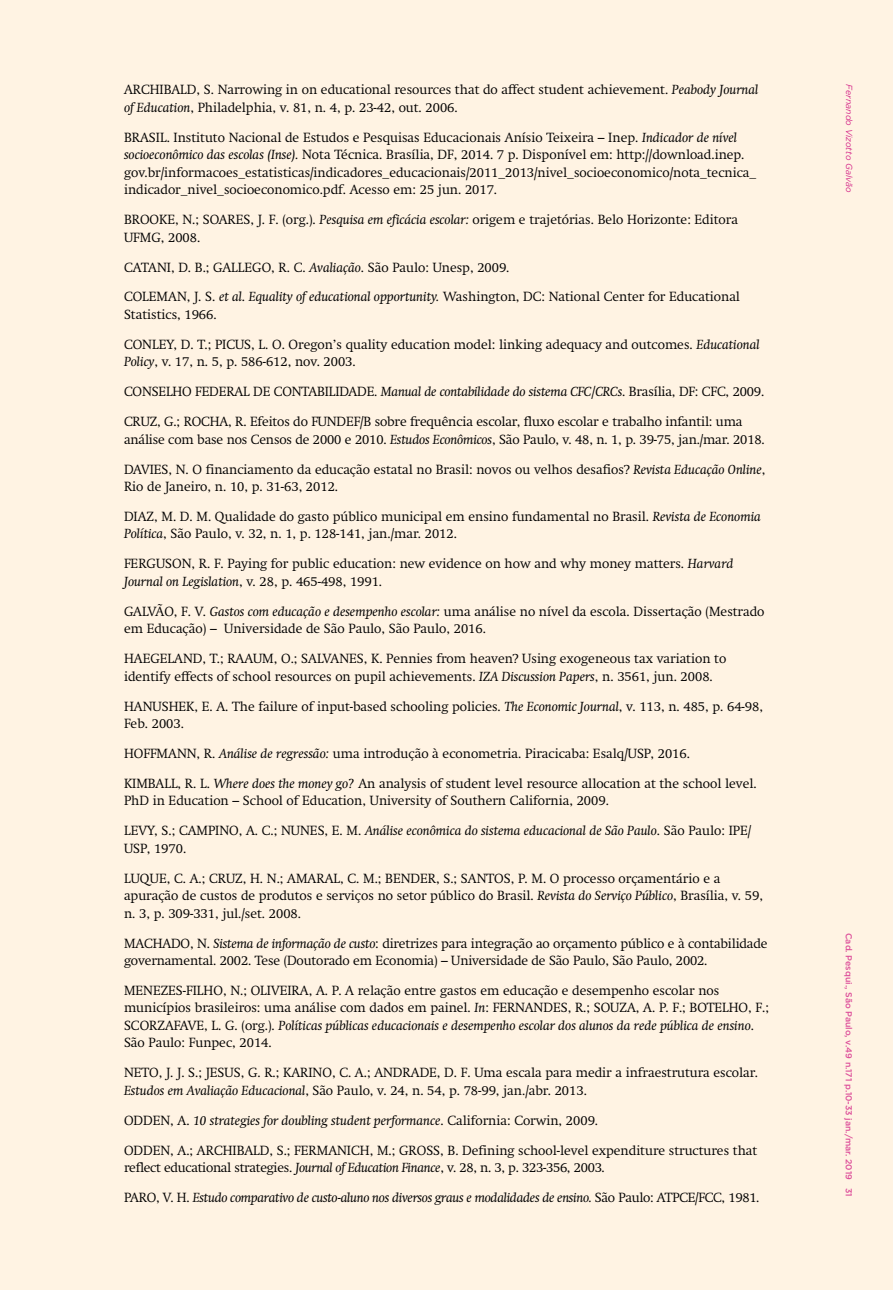
<style>
.page{position:relative;width:893px;height:1290px;background:#fff3e3}
.page>*{position:absolute;margin:0;border:0;box-sizing:border-box;transform-origin:0 0}
.t1{font:300 13.12px/17.5px "Swift";color:#000}
.t2{font:italic 13.12px "Swift";letter-spacing:-.02em;color:#000}
.t3{font:italic 13.12px "Swift";color:#000}
.t4{font:500 8.75px "Gotham HTF";color:#dd53ad}
.t5{font:italic 8.75px "Gotham HTF";color:#d42899}
.s1{font-weight:400;font-style:italic}
.s2{font-weight:300;font-style:normal}
</style>
<div class="page">
<p class="t1" style="left:124px;top:81px;width:636px">ARCHIBALD, S. Narrowing in on educational resources that do affect student achievement. <span class="s1">Peabody Journal of Education</span>, Philadelphia, v. 81, n. 4, p. 23-42, out. 2006.</p>
<p class="t1" style="left:124px;top:129px;width:634px">BRASIL. Instituto Nacional de Estudos e Pesquisas Educacionais Anísio Teixeira – Inep. <span class="s1">Indicador de nível socioeconômico das escolas (Inse).</span> Nota Técnica. Brasília, DF, 2014. 7 p. Disponível em: http://download.inep. gov.br/informacoes_estatisticas/indicadores_educacionais/2011_2013/nivel_socioeconomico/nota_tecnica_ indicador_nivel_socioeconomico.pdf. Acesso em: 25 jun. 2017.</p>
<p class="t1" style="left:124px;top:211px;width:615px">BROOKE, N.; SOARES, J. F. (org.). <span class="s1">Pesquisa em eficácia escolar:</span> origem e trajetórias. Belo Horizonte: Editora<br>UFMG, 2008.</p>
<p class="t1" style="left:124px;top:258px;width:387px">CATANI, D. B.; GALLEGO, R. C. <span class="s1">Avaliação</span>. São Paulo: Unesp, 2009.</p>
<p class="t1" style="left:124px;top:288px;width:617px">COLEMAN, J. S. <span class="s1">et al</span>. <span class="s1">Equality of educational opportunity.</span> Washington, DC: National Center for Educational<br>Statistics, 1966.</p>
<p class="t1" style="left:124px;top:336px;width:637px">CONLEY, D. T.; PICUS, L. O. Oregon’s quality education model: linking adequacy and outcomes. <span class="s1">Educational<br>Policy</span>, v. 17, n. 5, p. 586-612, nov. 2003.</p>
<p class="t1" style="left:124px;top:383px;width:642px">CONSELHO FEDERAL DE CONTABILIDADE. <span class="s1">Manual de contabilidade do sistema CFC/CRCs</span>. Brasília, DF: CFC, 2009.</p>
<p class="t1" style="left:124px;top:413px;width:642px">CRUZ, G.; ROCHA, R. Efeitos do FUNDEF/B sobre frequência escolar, fluxo escolar e trabalho infantil: uma análise com base nos Censos de 2000 e 2010. <span class="s1">Estudos Econômicos</span>, São Paulo, v. 48, n. 1, p. 39-75, jan./mar. 2018.</p>
<p class="t1" style="left:124px;top:460px;width:643px">DAVIES, N. O financiamento da educação estatal no Brasil: novos ou velhos desafios? <span class="s1">Revista Educação Online</span>,<br>Rio de Janeiro, n. 10, p. 31-63, 2012.</p>
<p class="t1" style="left:124px;top:508px;width:638px">DIAZ, M. D. M. Qualidade do gasto público municipal em ensino fundamental no Brasil. <span class="s1">Revista de Economia<br>Política</span>, São Paulo, v. 32, n. 1, p. 128-141, jan./mar. 2012.</p>
<p class="t1" style="left:124px;top:555px;width:611px">FERGUSON, R. F. Paying for public education: new evidence on how and why money matters. <span class="s1">Harvard<br>Journal on Legislation</span>, v. 28, p. 465-498, 1991.</p>
<p class="t1" style="left:124px;top:602px;width:642px">GALVÃO, F. V. <span class="s1">Gastos com educação e desempenho escolar:</span> uma análise no nível da escola. Dissertação (Mestrado em Educação) – Universidade de São Paulo, São Paulo, 2016.</p>
<p class="t1" style="left:124px;top:650px;width:604px">HAEGELAND, T.; RAAUM, O.; SALVANES, K. Pennies from heaven? Using exogeneous tax variation to identify effects of school resources on pupil achievements. <span class="s1">IZA Discussion Papers</span>, n. 3561, jun. 2008.</p>
<p class="t1" style="left:124px;top:697px;width:640px">HANUSHEK, E. A. The failure of input-based schooling policies. <span class="s1">The Economic Journal</span>, v. 113, n. 485, p. 64-98,<br>Feb. 2003.</p>
<p class="t1" style="left:124px;top:745px;width:567px">HOFFMANN, R. <span class="s1">Análise de regressão:</span> uma introdução à econometria. Piracicaba: Esalq/USP, 2016.</p>
<p class="t1" style="left:124px;top:775px;width:634px">KIMBALL, R. L. <span class="s1">Where does the money go?</span> An analysis of student level resource allocation at the school level.<br>PhD in Education – School of Education, University of Southern California, 2009.</p>
<p class="t1" style="left:124px;top:822px;width:629px">LEVY, S.; CAMPINO, A. C.; NUNES, E. M. <span class="s1">Análise econômica do sistema educacional de São Paulo</span>. São Paulo: IPE/<br>USP, 1970.</p>
<p class="t1" style="left:124px;top:869px;width:640px">LUQUE, C. A.; CRUZ, H. N.; AMARAL, C. M.; BENDER, S.; SANTOS, P. M. O processo orçamentário e a apuração de custos de produtos e serviços no setor público do Brasil. <span class="s1">Revista do Serviço Público</span>, Brasília, v. 59, n. 3, p. 309-331, jul./set. 2008.</p>
<p class="t1" style="left:124px;top:934px;width:645px">MACHADO, N. <span class="s1">Sistema de informação de custo</span>: diretrizes para integração ao orçamento público e à contabilidade governamental. 2002. Tese (Doutorado em Economia) – Universidade de São Paulo, São Paulo, 2002.</p>
<p class="t1" style="left:124px;top:982px;width:646px">MENEZES-FILHO, N.; OLIVEIRA, A. P. A relação entre gastos em educação e desempenho escolar nos municípios brasileiros: uma análise com dados em painel. <span class="s1">In</span>: FERNANDES, R.; SOUZA, A. P. F.; BOTELHO, F.; SCORZAFAVE, L. G. (org.). <span class="s1">Políticas públicas educacionais e desempenho escolar dos alunos da rede pública de ensino</span>.<br>São Paulo: Funpec, 2014.</p>
<p class="t1" style="left:124px;top:1064px;width:635px">NETO, J. J. S.; JESUS, G. R.; KARINO, C. A.; ANDRADE, D. F. Uma escala para medir a infraestrutura escolar.<br><span class="s1">Estudos em Avaliação Educacional</span>, São Paulo, v. 24, n. 54, p. 78-99, jan./abr. 2013.</p>
<p class="t3" style="left:124px;top:1112px;width:476px"><span class="s2">ODDEN, A.</span> 10 strategies for doubling student performance<span class="s2">. California: Corwin, 2009.</span></p>
<p class="t1" style="left:124px;top:1141px;width:635px">ODDEN, A.; ARCHIBALD, S.; FERMANICH, M.; GROSS, B. Defining school-level expenditure structures that reflect educational strategies. <span class="s1">Journal of Education Finance</span>, v. 28, n. 3, p. 323-356, 2003.</p>
<p class="t2" style="left:124px;top:1190px;width:637px"><span class="s2">PARO, V. H.</span> Estudo comparativo de custo-aluno nos diversos graus e modalidades de ensino. <span class="s2">São Paulo: ATPCE/FCC, 1981.</span></p>
<p class="t5" style="left:854px;top:84px;width:110px;rotate:90deg">Fernando Vizotto Galvão</p>
<p class="t4" style="left:854px;top:933px;width:265px;rotate:90deg">Cad. Pesqui., São Paulo, v.49 n.171 p.10-33 jan./mar. 2019 31</p>
</div>
